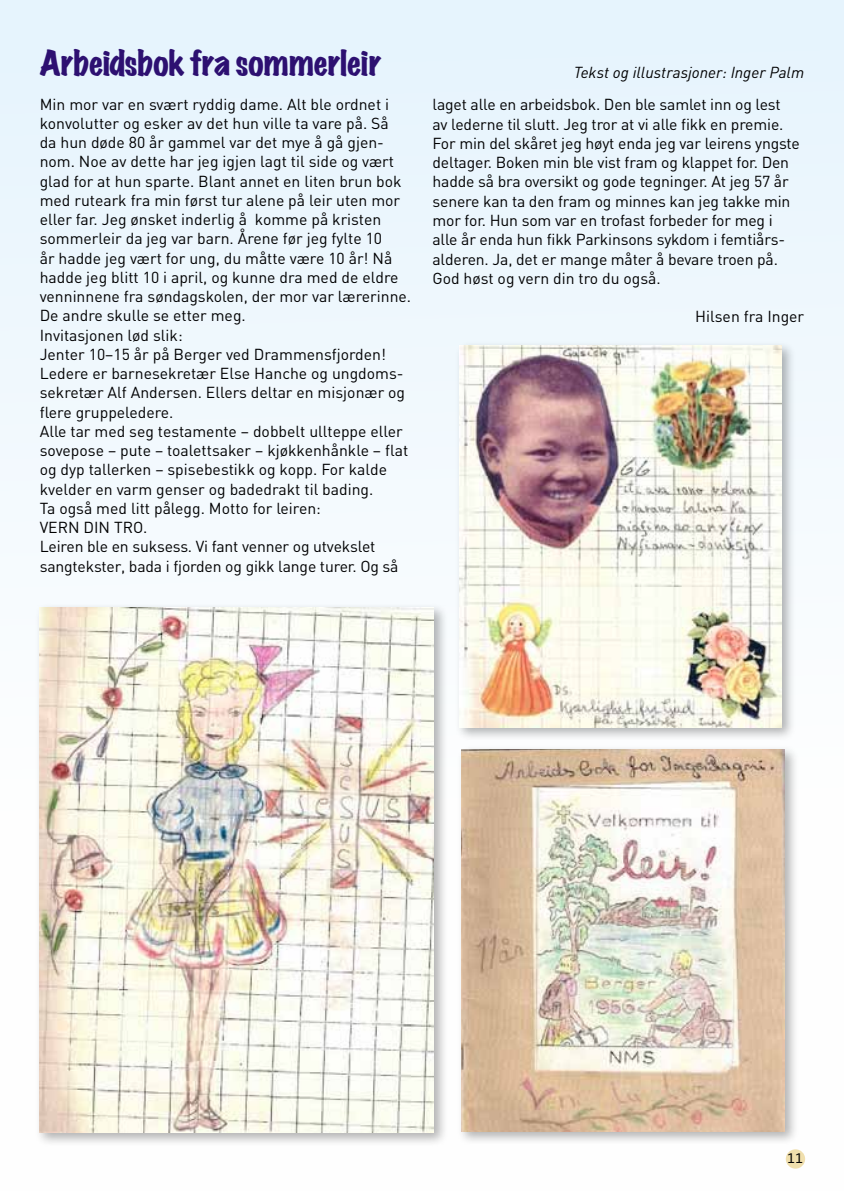
<style>
.page{position:relative;width:844px;height:1191px;background:#fff}
.page>*{position:absolute;margin:0;border:0;box-sizing:border-box;transform-origin:0 0}
.t1{font:expanded 31.5px "Marker Felt";letter-spacing:-.005em;color:#2d1071}
.t2{font:15.75px/19.2px "DIN";color:#000001}
.t3{font:italic 15.75px "DIN";color:#000001}
.t4{font:13.12px "Neo Sans Std";color:#000001}
</style>
<div class="page">
<div style="left:0;top:0;width:843px;height:1191px;background:linear-gradient(to bottom,#e7f4fd,#fffffe)"></div>
<div style="left:35px;top:603px;width:413px;height:544px;background:#000001;opacity:.3"></div>
<img style="left:40px;top:608px;width:393px;height:524px">
<div style="left:457px;top:744px;width:341px;height:402px;background:#000001;opacity:.3"></div>
<img style="left:461px;top:749px;width:323px;height:382px">
<div style="left:454px;top:340px;width:342px;height:402px;background:#000001;opacity:.3"></div>
<img style="left:459px;top:345px;width:322px;height:382px">
<div style="left:785px;top:1149px;width:19px;height:19px;background:#f0dfad;border-radius:50%"></div>
<h1 class="t1" style="left:40px;top:39px;width:343px">Arbeidsbok fra sommerleir</h1>
<p class="t3" style="left:573px;top:63px;width:232px">Tekst og illustrasjoner: Inger Palm</p>
<p class="t2" style="left:40px;top:94px;width:373px">Min mor var en svært ryddig dame. Alt ble ordnet i konvolutter og esker av det hun ville ta vare på. Så<br>da hun døde 80 år gammel var det mye å gå gjen&shy;nom. Noe av dette har jeg igjen lagt til side og vært glad for at hun sparte. Blant annet en liten brun bok med ruteark fra min først tur alene på leir uten mor eller far. Jeg ønsket inderlig å komme på kristen sommerleir da jeg var barn. Årene før jeg fylte 10<br>år hadde jeg vært for ung, du måtte være 10 år! Nå hadde jeg blitt 10 i april, og kunne dra med de eldre venninnene fra søndagskolen, der mor var lærerinne.<br>De andre skulle se etter meg.<br>Invitasjonen lød slik:<br>Jenter 10–15 år på Berger ved Drammensfjorden!<br>Ledere er barnesekretær Else Hanche og ungdoms&shy;sekretær Alf Andersen. Ellers deltar en misjonær og flere gruppeledere.<br>Alle tar med seg testamente – dobbelt ullteppe eller sovepose – pute – toalettsaker – kjøkkenhånkle – flat og dyp tallerken – spisebestikk og kopp. For kalde kvelder en varm genser og badedrakt til bading.<br>Ta også med litt pålegg. Motto for leiren:<br>VERN DIN TRO.<br>Leiren ble en suksess. Vi fant venner og utvekslet sangtekster, bada i fjorden og gikk lange turer. Og så</p>
<p class="t2" style="left:432px;top:95px;width:369px">laget alle en arbeidsbok. Den ble samlet inn og lest<br>av lederne til slutt. Jeg tror at vi alle fikk en premie.<br>For min del skåret jeg høyt enda jeg var leirens yngste deltager. Boken min ble vist fram og klappet for. Den hadde så bra oversikt og gode tegninger. At jeg 57 år senere kan ta den fram og minnes kan jeg takke min mor for. Hun som var en trofast forbeder for meg i alle år enda hun fikk Parkinsons sykdom i femtiårs&shy;alderen. Ja, det er mange måter å bevare troen på.<br>God høst og vern din tro du også.</p>
<p class="t2" style="left:695px;top:307px;width:111px">Hilsen fra Inger</p>
<p class="t4" style="left:787px;top:1150px;width:17px">11</p>
</div>
